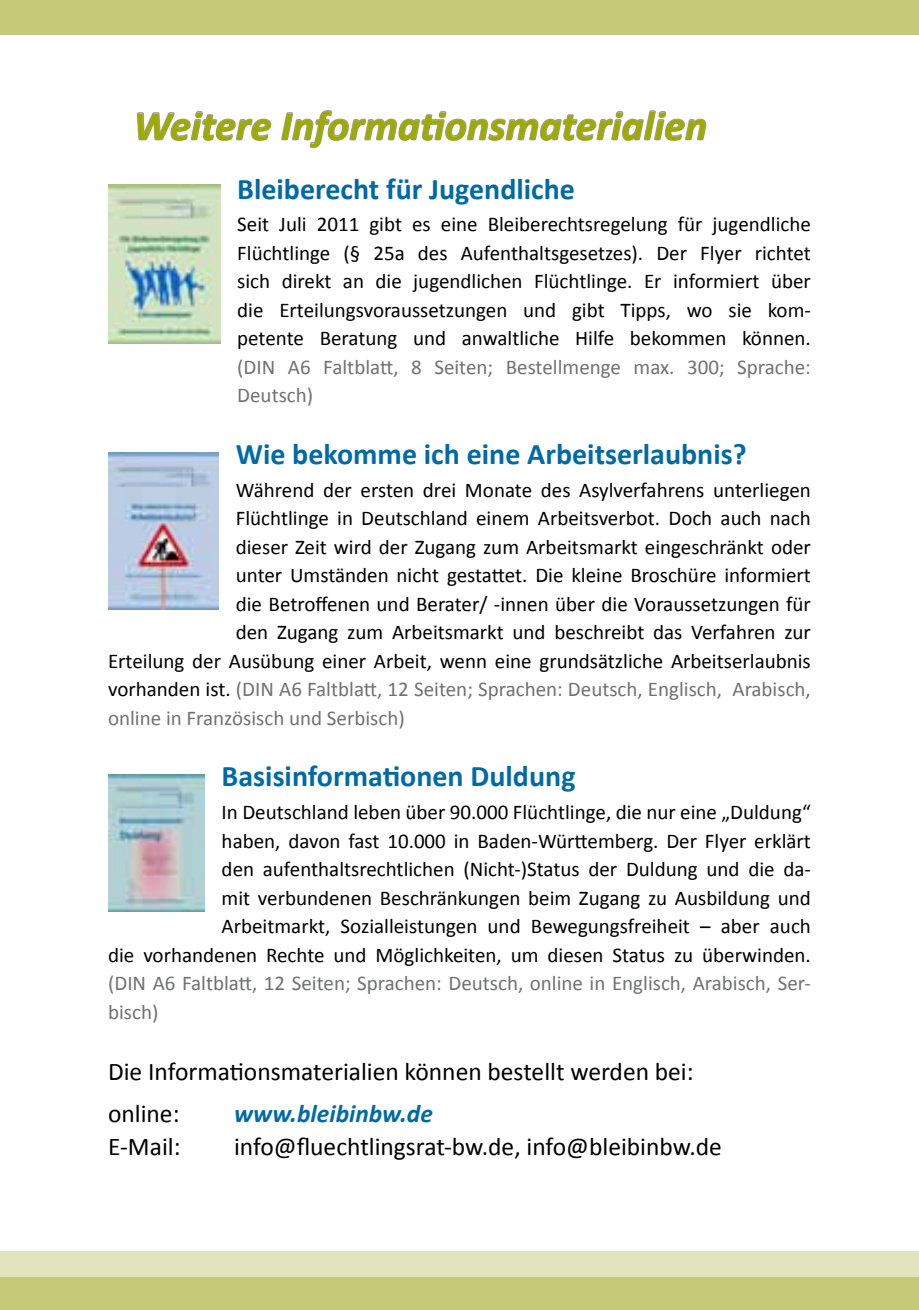
<style>
.page{position:relative;width:919px;height:1310px;background:#fff}
.page>*{position:absolute;margin:0;border:0;box-sizing:border-box;transform-origin:0 0}
.t1{font:italic 700 42px "Calibri";color:#9faa00}
.t2{font:700 30px "Calibri";color:#006aa7}
.t3{font:25.5px/41.4px "Calibri";color:#000}
.t4{font:italic 700 25.5px "Calibri";color:#006aa7}
.t5{font:21px/28.5px "Calibri";color:#000;text-align:justify}
.t6{font:21px/28.5px "Calibri";color:#707172}
.s1{color:#000}
</style>
<div class="page">
<div style="left:0;top:0;width:918px;height:34px;background:#c4ca75"></div>
<div style="left:0;top:1276px;width:918px;height:34px;background:#c4ca75"></div>
<div style="left:0;top:1251px;width:918px;height:25px;background:#e1e4bc"></div>
<img style="left:108px;top:185px;width:112px;height:158px">
<img style="left:108px;top:452px;width:111px;height:158px">
<svg style="left:136px;top:111px;width:136px;height:139px"></svg>
<svg style="left:281px;top:110px;width:426px;height:38px"></svg>
<img style="left:108px;top:774px;width:97px;height:137px">
<h1 class="t1" style="left:134px;top:99px;width:575px">Weitere Informationsmaterialien</h1>
<h2 class="t2" style="left:237px;top:169px;width:339px">Bleiberecht für Jugendliche</h2>
<p class="t5" style="left:237px;top:210px;width:575px">Seit Juli 2011 gibt es eine Bleiberechtsregelung für jugendliche Flüchtlinge (§ 25a des Aufenthaltsgesetzes). Der Flyer richtet sich direkt an die jugendlichen Flüchtlinge. Er informiert über die Erteilungsvoraussetzungen und gibt Tipps, wo sie kom&shy;petente Beratung und anwaltliche Hilfe bekommen können.</p>
<p class="t6" style="left:237px;top:353px;width:575px">(DIN A6 Faltblatt, 8 Seiten; Bestellmenge max. 300; Sprache:<br>Deutsch)</p>
<h2 class="t2" style="left:236px;top:435px;width:512px">Wie bekomme ich eine Arbeitserlaubnis?</h2>
<p class="t5" style="left:236px;top:475px;width:576px">Während der ersten drei Monate des Asylverfahrens unterliegen</p>
<p class="t5" style="left:236px;top:504px;width:576px">Flüchtlinge in Deutschland einem Arbeitsverbot. Doch auch nach</p>
<p class="t5" style="left:236px;top:532px;width:576px">dieser Zeit wird der Zugang zum Arbeitsmarkt eingeschränkt oder</p>
<p class="t5" style="left:236px;top:561px;width:576px">unter Umständen nicht gestattet. Die kleine Broschüre informiert</p>
<p class="t5" style="left:236px;top:589px;width:576px">die Betroffenen und Berater/ -innen über die Voraussetzungen für</p>
<p class="t5" style="left:236px;top:618px;width:576px">den Zugang zum Arbeitsmarkt und beschreibt das Verfahren zur</p>
<p class="t5" style="left:108px;top:646px;width:704px">Erteilung der Ausübung einer Arbeit, wenn eine grundsätzliche Arbeitserlaubnis</p>
<p class="t6" style="left:108px;top:675px;width:704px"><span class="s1">vorhanden ist.</span> (DIN A6 Faltblatt, 12 Seiten; Sprachen: Deutsch, Englisch, Arabisch,</p>
<p class="t6" style="left:108px;top:703px;width:298px">online in Französisch und Serbisch)</p>
<h2 class="t2" style="left:222px;top:757px;width:355px">Basisinformationen Duldung</h2>
<p class="t5" style="left:108px;top:798px;width:704px;text-align:right">In Deutschland leben über 90.000 Flüchtlinge, die nur eine „Duldung“<br>haben, davon fast 10.000 in Baden-Württemberg. Der Flyer erklärt<br>den aufenthaltsrechtlichen (Nicht-)Status der Duldung und die da-<br>mit verbundenen Beschränkungen beim Zugang zu Ausbildung und Arbeitmarkt, Sozialleistungen und Bewegungsfreiheit – aber auch<br>die vorhandenen Rechte und Möglichkeiten, um diesen Status zu überwinden.</p>
<p class="t6" style="left:108px;top:969px;width:704px">(DIN A6 Faltblatt, 12 Seiten; Sprachen: Deutsch, online in Englisch, Arabisch, Ser&shy;bisch)</p>
<p class="t3" style="left:108px;top:1051px;width:587px">Die Informationsmaterialien können bestellt werden bei: online:</p>
<p class="t4" style="left:234px;top:1097px;width:200px">www.bleibinbw.de</p>
<p class="t3" style="left:108px;top:1125px;width:74px">E-Mail:</p>
<p class="t3" style="left:234px;top:1125px;width:489px">info@fluechtlingsrat-bw.de, info@bleibinbw.de</p>
</div>
